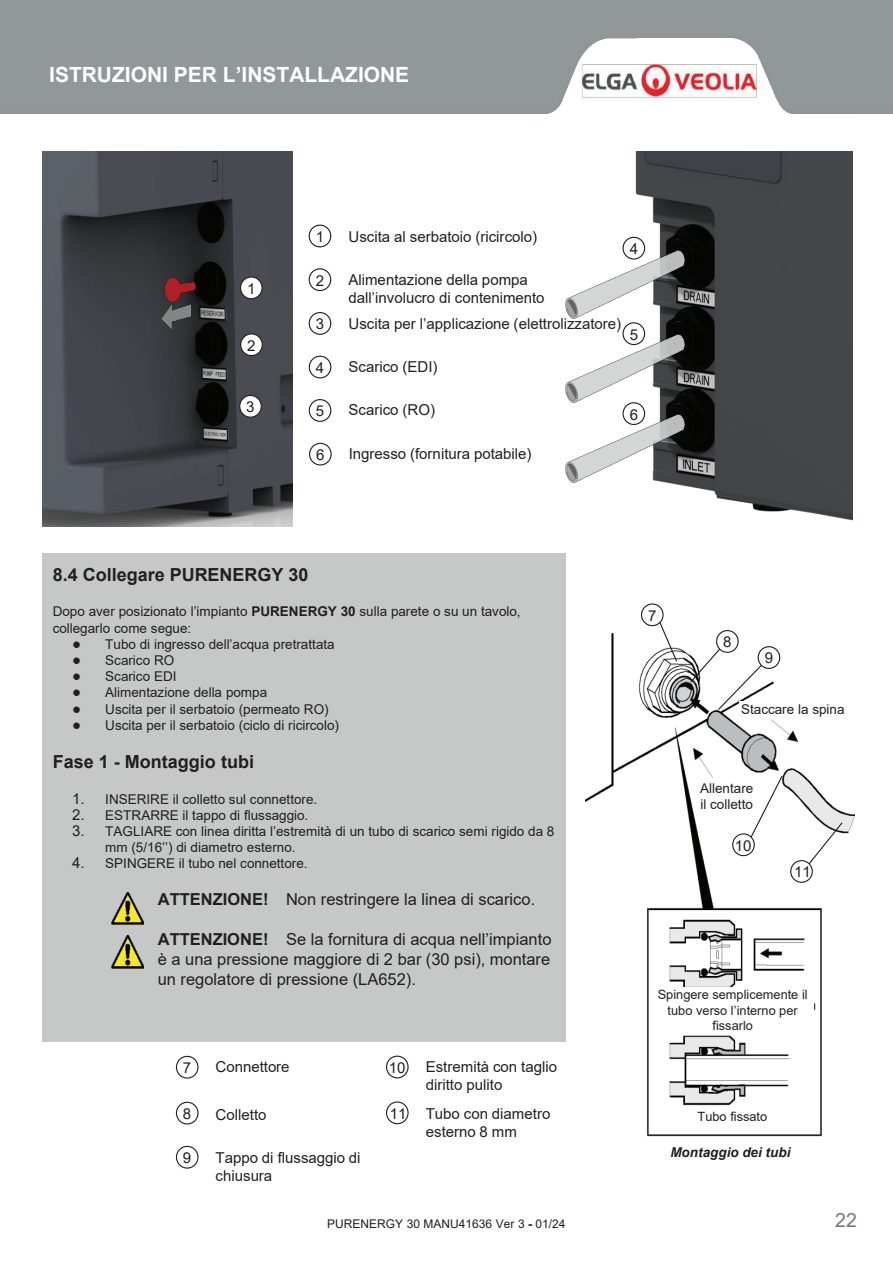
<style>
.page{position:relative;width:893px;height:1263px;background:#fff}
.page>*{position:absolute;margin:0;border:0;box-sizing:border-box;transform-origin:0 0}
.t1{font:700 21px "Arial";color:#fff}
.t2{font:19.5px "Arial";color:#76787b}
.t3{font:700 18px "Arial";color:#231f20}
.t4{font:16.5px/19.8px "Arial";color:#231f20;text-align:justify}
.t5{font:15px/18px "Arial";color:#231f20}
.t6{font:13.5px/16.2px "Arial";color:#231f20}
.t7{font:italic 700 13.5px "Arial";color:#231f20}
.t8{font:12.75px/15.3px "Arial";color:#231f20;text-align:center}
.t9{font:12px "Arial";color:#231f20}
.s1{font-weight:700}
.s2{font-size:15px}
</style>
<div class="page">
<img style="left:0;top:0;width:893px;height:114px">
<img style="left:42px;top:151px;width:251px;height:376px">
<img style="left:161px;top:278px;width:34px;height:51px">
<div style="left:309px;top:399px;width:22px;height:23px;border:1px solid #231f20;border-radius:50%"></div>
<div style="left:309px;top:356px;width:22px;height:22px;border:1px solid #231f20;border-radius:50%"></div>
<div style="left:309px;top:312px;width:22px;height:23px;border:1px solid #231f20;border-radius:50%"></div>
<div style="left:309px;top:268px;width:22px;height:23px;border:1px solid #231f20;border-radius:50%"></div>
<div style="left:309px;top:225px;width:22px;height:22px;border:1px solid #231f20;border-radius:50%"></div>
<img style="left:623px;top:152px;width:230px;height:369px">
<img style="left:565px;top:250px;width:119px;height:68px">
<img style="left:565px;top:335px;width:119px;height:67px">
<img style="left:565px;top:414px;width:119px;height:68px">
<div style="left:241px;top:277px;width:21px;height:22px;background:#fff;border-radius:50%"></div>
<div style="left:240px;top:276px;width:23px;height:23px;border:1px solid #231f20;border-radius:50%"></div>
<div style="left:241px;top:334px;width:21px;height:22px;background:#fff;border-radius:50%"></div>
<div style="left:240px;top:333px;width:23px;height:23px;border:1px solid #231f20;border-radius:50%"></div>
<div style="left:622px;top:237px;width:23px;height:23px;border:1px solid #231f20;border-radius:50%"></div>
<div style="left:622px;top:322px;width:23px;height:23px;border:1px solid #231f20;border-radius:50%"></div>
<div style="left:622px;top:402px;width:23px;height:23px;border:1px solid #231f20;border-radius:50%"></div>
<div style="left:43px;top:553px;width:523px;height:488px;background:#c6c7c7"></div>
<img style="left:585px;top:633px;width:269px;height:504px">
<img style="left:112px;top:892px;width:31px;height:32px">
<div style="left:176px;top:1146px;width:23px;height:22px;border:1px solid #231f20;border-radius:50%"></div>
<div style="left:176px;top:1102px;width:23px;height:22px;border:1px solid #231f20;border-radius:50%"></div>
<div style="left:176px;top:1056px;width:23px;height:22px;border:1px solid #231f20;border-radius:50%"></div>
<div style="left:386px;top:1101px;width:23px;height:23px;border:1px solid #231f20;border-radius:50%"></div>
<div style="left:386px;top:1055px;width:23px;height:23px;border:1px solid #231f20;border-radius:50%"></div>
<div style="left:732px;top:833px;width:23px;height:23px;border:1px solid #231f20;border-radius:50%"></div>
<div style="left:790px;top:860px;width:23px;height:23px;border:1px solid #231f20;border-radius:50%"></div>
<svg style="left:749px;top:774px;width:35px;height:64px"></svg>
<svg style="left:807px;top:821px;width:37px;height:44px"></svg>
<div style="left:641px;top:603px;width:23px;height:23px;border:1px solid #231f20;border-radius:50%"></div>
<svg style="left:658px;top:621px;width:20px;height:42px"></svg>
<div style="left:716px;top:630px;width:23px;height:23px;border:1px solid #231f20;border-radius:50%"></div>
<div style="left:758px;top:646px;width:22px;height:23px;border:1px solid #231f20;border-radius:50%"></div>
<svg style="left:689px;top:647px;width:74px;height:64px"></svg>
<div style="left:309px;top:443px;width:23px;height:22px;border:1px solid #231f20;border-radius:50%"></div>
<div style="left:240px;top:395px;width:21px;height:22px;background:#fff;border-radius:50%"></div>
<div style="left:239px;top:395px;width:23px;height:23px;border:1px solid #231f20;border-radius:50%"></div>
<img style="left:112px;top:936px;width:31px;height:32px">
<div style="left:740px;top:701px;width:106px;height:17px;background:#fff"></div>
<div style="left:695px;top:780px;width:63px;height:36px;background:#fff"></div>
<div style="left:652px;top:987px;width:162px;height:32px;background:#fff"></div>
<div style="left:650px;top:1108px;width:165px;height:24px;background:#fff"></div>
<h1 class="t1" style="left:49px;top:60px;width:361px">ISTRUZIONI PER L’INSTALLAZIONE</h1>
<p class="t5" style="left:247px;top:279px;width:10px">1</p>
<p class="t5" style="left:247px;top:336px;width:10px">2</p>
<p class="t5" style="left:246px;top:398px;width:10px">3</p>
<p class="t5" style="left:316px;top:228px;width:10px">1</p>
<p class="t5" style="left:316px;top:271px;width:10px">2</p>
<p class="t5" style="left:316px;top:315px;width:10px">3</p>
<p class="t5" style="left:316px;top:359px;width:10px">4</p>
<p class="t5" style="left:348px;top:228px;width:190px">Uscita al serbatoio (ricircolo)</p>
<p class="t5" style="left:348px;top:271px;width:198px">Alimentazione della pompa dall’involucro di contenimento</p>
<p class="t5" style="left:348px;top:314px;width:274px">Uscita per l’applicazione (elettrolizzatore)</p>
<p class="t5" style="left:348px;top:357px;width:91px">Scarico (EDI)</p>
<p class="t5" style="left:630px;top:240px;width:10px">4</p>
<p class="t5" style="left:630px;top:325px;width:10px">5</p>
<p class="t5" style="left:316px;top:402px;width:10px">5</p>
<p class="t5" style="left:348px;top:401px;width:88px">Scarico (RO)</p>
<p class="t5" style="left:316px;top:446px;width:10px">6</p>
<p class="t5" style="left:349px;top:445px;width:184px">Ingresso (fornitura potabile)</p>
<p class="t5" style="left:630px;top:405px;width:10px">6</p>
<h3 class="t3" style="left:53px;top:562px;width:257px">8.4 Collegare PURENERGY 30</h3>
<p class="t6" style="left:53px;top:603px;width:469px">Dopo aver posizionato l’impianto <span class="s1">PURENERGY 30</span> sulla parete o su un tavolo, collegarlo come segue:</p>
<p class="t6" style="left:72px;top:636px;width:264px"><span class="s2">●</span> Tubo di ingresso dell’acqua pretrattata</p>
<p class="t6" style="left:72px;top:652px;width:103px"><span class="s2">●</span> Scarico RO</p>
<p class="t6" style="left:72px;top:668px;width:106px"><span class="s2">●</span> Scarico EDI</p>
<p class="t6" style="left:72px;top:684px;width:196px"><span class="s2">●</span> Alimentazione della pompa</p>
<p class="t6" style="left:72px;top:700px;width:258px"><span class="s2">●</span> Uscita per il serbatoio (permeato RO)</p>
<p class="t6" style="left:72px;top:717px;width:268px"><span class="s2">●</span> Uscita per il serbatoio (ciclo di ricircolo)</p>
<h3 class="t3" style="left:53px;top:749px;width:203px">Fase 1 - Montaggio tubi</h3>
<p class="t6" style="left:72px;top:790px;width:247px"><span class="s2">1.</span> INSERIRE il colletto sul connettore.</p>
<p class="t6" style="left:72px;top:807px;width:238px"><span class="s2">2.</span> ESTRARRE il tappo di flussaggio.</p>
<p class="t6" style="left:105px;top:823px;width:451px;text-indent:-33px"><span class="s2">3.</span> TAGLIARE con linea diritta l’estremità di un tubo di scarico semi rigido da 8 mm (5/16’’) di diametro esterno.</p>
<p class="t6" style="left:72px;top:855px;width:237px"><span class="s2">4.</span> SPINGERE il tubo nel connettore.</p>
<p class="t4" style="left:158px;top:889px;width:379px"><span class="s1">ATTENZIONE!</span> Non restringere la linea di scarico.</p>
<p class="t4" style="left:158px;top:929px;width:395px"><span class="s1">ATTENZIONE!</span> Se la fornitura di acqua nell’impianto è a una pressione maggiore di 2 bar (30 psi), montare un regolatore di pressione (LA652).</p>
<p class="t5" style="left:183px;top:1059px;width:10px">7</p>
<p class="t5" style="left:426px;top:1058px;width:133px">Estremità con taglio diritto pulito</p>
<p class="t5" style="left:426px;top:1105px;width:126px">Tubo con diametro esterno 8 mm</p>
<p class="t5" style="left:216px;top:1058px;width:75px">Connettore</p>
<p class="t5" style="left:216px;top:1105px;width:52px">Colletto</p>
<p class="t5" style="left:216px;top:1148px;width:146px">Tappo di flussaggio di chiusura</p>
<p class="t5" style="left:389px;top:1058px;width:18px">10</p>
<p class="t5" style="left:390px;top:1104px;width:18px">11</p>
<p class="t5" style="left:183px;top:1105px;width:10px">8</p>
<p class="t5" style="left:183px;top:1149px;width:10px">9</p>
<p class="t9" style="left:327px;top:1216px;width:240px">PURENERGY 30 MANU41636 Ver 3 - 01/24</p>
<p class="t5" style="left:648px;top:606px;width:10px">7</p>
<p class="t5" style="left:723px;top:633px;width:10px">8</p>
<p class="t5" style="left:765px;top:649px;width:10px">9</p>
<p class="t6" style="left:741px;top:701px;width:105px">Staccare la spina</p>
<p class="t6" style="left:700px;top:780px;width:55px">Allentare il colletto</p>
<p class="t5" style="left:735px;top:836px;width:18px">10</p>
<p class="t5" style="left:794px;top:863px;width:18px">11</p>
<p class="t8" style="left:658px;top:987px;width:152px">Spingere semplicemente il tubo verso l’interno per fissarlo</p>
<p class="t8" style="left:697px;top:1109px;width:71px">Tubo fissato</p>
<p class="t7" style="left:670px;top:1143px;width:122px">Montaggio dei tubi</p>
<h2 class="t2" style="left:835px;top:1206px;width:23px">22</h2>
</div>
